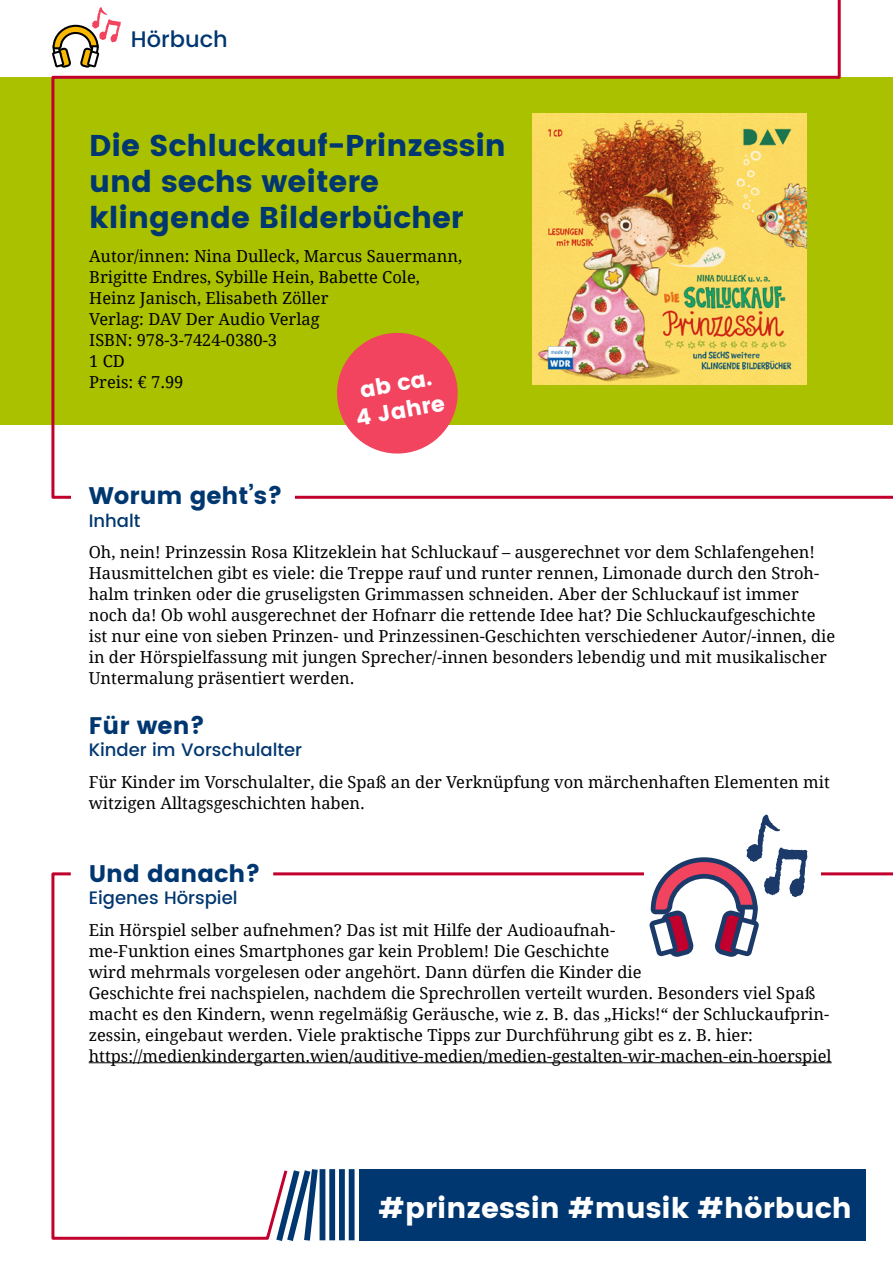
<style>
.page{position:relative;width:893px;height:1263px;background:#fff}
.page>*{position:absolute;margin:0;border:0;box-sizing:border-box;transform-origin:0 0}
.t1{font:700 30px/36px "Poppins DE";color:#003770}
.t2{font:700 28.5px "Poppins DE";color:#fff}
.t3{font:700 24px "Poppins DE";color:#003770}
.t4{font:500 22.5px "Poppins DE";color:#003770}
.t5{font:700 22.35px/26.7px "Poppins DE";color:#fff;text-align:center}
.t6{font:500 18px "Poppins DE";color:#003770}
.t7{font:16.5px/21px "Droid Serif";color:#000}
</style>
<div class="page">
<div style="left:0;top:77px;width:893px;height:348px;background:#aac100"></div>
<svg style="left:51px;top:0;width:791px;height:499px"></svg>
<svg style="left:51px;top:872px;width:239px;height:368px"></svg>
<hr style="left:295px;top:496px;width:598px;height:3px;background:#c1002e">
<div style="left:359px;top:1169px;width:507px;height:71px;background:#003770"></div>
<svg style="left:272px;top:1163px;width:83px;height:78px"></svg>
<hr style="left:273px;top:872px;width:620px;height:3px;background:#c1002e">
<div style="left:644px;top:833px;width:177px;height:143px;background:#fff"></div>
<hr style="left:89px;top:1062px;width:743px;height:1px;background:#000">
<svg style="left:332px;top:328px;width:131px;height:130px"></svg>
<img style="left:533px;top:113px;width:274px;height:272px">
<svg style="left:649px;top:814px;width:159px;height:143px"></svg>
<h3 class="t4" style="left:131px;top:23px;width:98px">Hörbuch</h3>
<h1 class="t1" style="left:89px;top:127px;width:418px">Die Schluckauf-Prinzessin und sechs weitere klingende Bilderbücher</h1>
<p class="t7" style="left:89px;top:245px;width:375px">Autor/innen: Nina Dulleck, Marcus Sauermann,<br>Brigitte Endres, Sybille Hein, Babette Cole,<br>Heinz Janisch, Elisabeth Zöller<br>Verlag: DAV Der Audio Verlag<br>ISBN: 978-3-7424-0380-3<br>1 CD<br>Preis: € 7.99</p>
<h3 class="t5" style="left:349px;top:379px;width:91px;rotate:-10deg">ab ca.<br>4 Jahre</h3>
<h3 class="t3" style="left:89px;top:482px;width:196px">Worum geht’s?</h3>
<p class="t6" style="left:89px;top:507px;width:53px">Inhalt</p>
<p class="t7" style="left:89px;top:541px;width:748px">Oh, nein! Prinzessin Rosa Klitzeklein hat Schluckauf – ausgerechnet vor dem Schlafengehen!<br>Hausmittelchen gibt es viele: die Treppe rauf und runter rennen, Limonade durch den Stroh&shy;halm trinken oder die gruseligsten Grimmassen schneiden. Aber der Schluckauf ist immer noch da! Ob wohl ausgerechnet der Hofnarr die rettende Idee hat? Die Schluckaufgeschichte ist nur eine von sieben Prinzen- und Prinzessinen-Geschichten verschiedener Autor/-innen, die in der Hörspielfassung mit jungen Sprecher/-innen besonders lebendig und mit musikalischer Untermalung präsentiert werden.</p>
<h3 class="t3" style="left:89px;top:712px;width:118px">Für wen?</h3>
<p class="t6" style="left:89px;top:737px;width:215px">Kinder im Vorschulalter</p>
<p class="t7" style="left:89px;top:771px;width:743px">Für Kinder im Vorschulalter, die Spaß an der Verknüpfung von märchenhaften Elementen mit witzigen Alltagsgeschichten haben.</p>
<h3 class="t3" style="left:89px;top:859px;width:174px">Und danach?</h3>
<p class="t6" style="left:89px;top:884px;width:150px">Eigenes Hörspiel</p>
<p class="t7" style="left:89px;top:919px;width:744px">Ein Hörspiel selber aufnehmen? Das ist mit Hilfe der Audioaufnah-<br>me-Funktion eines Smartphones gar kein Problem! Die Geschichte<br>wird mehrmals vorgelesen oder angehört. Dann dürfen die Kinder die<br>Geschichte frei nachspielen, nachdem die Sprechrollen verteilt wurden. Besonders viel Spaß macht es den Kindern, wenn regelmäßig Geräusche, wie z. B. das „Hicks!“ der Schluckaufprin&shy;zessin, eingebaut werden. Viele praktische Tipps zur Durchführung gibt es z. B. hier: https://medienkindergarten.wien/auditive-medien/medien-gestalten-wir-machen-ein-hoerspiel</p>
<h2 class="t2" style="left:379px;top:1192px;width:474px">#prinzessin #musik #hörbuch</h2>
</div>
